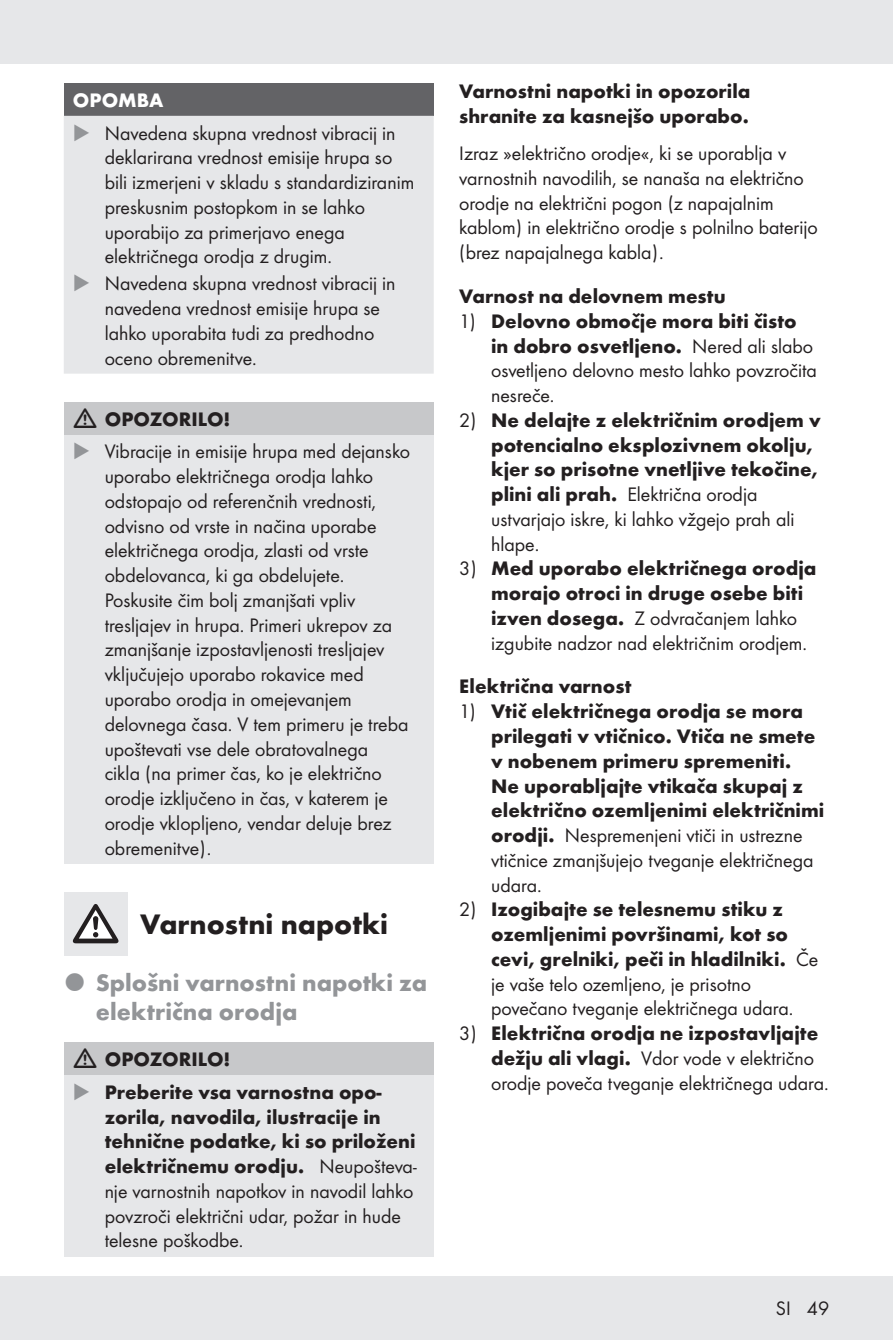
<style>
.page{position:relative;width:893px;height:1340px;background:#fff}
.page>*{position:absolute;margin:0;border:0;box-sizing:border-box;transform-origin:0 0}
.t1{font:700 29.25px "Futura";color:#231f20}
.t2{font:700 24.75px/29.2px "Futura";color:#939598}
.t3{font:20.25px/24.8px "Futura Boo";color:#231f20}
.t4{font:700 20.25px/24.8px "Futura";color:#231f20}
.t5{font:700 20.25px "Futura";color:#fff}
.s1{color:#939598}
.s2{font-family:"Futura Boo";font-weight:400}
.s3{font-family:"Futura";font-weight:700}
</style>
<div class="page">
<div style="left:0;top:1276px;width:893px;height:63px;background:#e6e7e9"></div>
<div style="left:0;top:0;width:893px;height:64px;background:#e6e7e9"></div>
<div style="left:64px;top:83px;width:370px;height:33px;background:#636366"></div>
<div style="left:64px;top:116px;width:370px;height:257px;background:#e6e7e9"></div>
<div style="left:64px;top:402px;width:370px;height:32px;background:#c7c8ca"></div>
<div style="left:64px;top:434px;width:370px;height:429px;background:#e6e7e9"></div>
<div style="left:64px;top:891px;width:64px;height:64px;background:#e6e7e9"></div>
<svg style="left:73px;top:904px;width:45px;height:39px"></svg>
<div style="left:64px;top:1042px;width:370px;height:33px;background:#c7c8ca"></div>
<div style="left:64px;top:1075px;width:370px;height:181px;background:#e6e7e9"></div>
<p class="t5" style="left:73px;top:85px;width:92px">OPOMBA</p>
<p class="t3" style="left:105px;top:119px;width:311px;text-indent:-32px"><span class="s1">◆</span> Navedena skupna vrednost vibracij in deklarirana vrednost emisije hrupa so bili izmerjeni v skladu s standardiziranim preskusnim postopkom in se lahko uporabijo za primerjavo enega električnega orodja z drugim.</p>
<p class="t3" style="left:105px;top:270px;width:292px;text-indent:-32px"><span class="s1">◆</span> Navedena skupna vrednost vibracij in navedena vrednost emisije hrupa se lahko uporabita tudi za predhodno oceno obremenitve.</p>
<p class="t4" style="left:105px;top:405px;width:127px">OPOZORILO!</p>
<p class="t3" style="left:105px;top:438px;width:307px;text-indent:-32px"><span class="s1">◆</span> Vibracije in emisije hrupa med dejansko uporabo električnega orodja lahko odstopajo od referenčnih vrednosti, odvisno od vrste in načina uporabe električnega orodja, zlasti od vrste obdelovanca, ki ga obdelujete.<br>Poskusite čim bolj zmanjšati vpliv tresljajev in hrupa. Primeri ukrepov za zmanjšanje izpostavljenosti tresljajev vključujejo uporabo rokavice med uporabo orodja in omejevanjem delovnega časa. V tem primeru je treba upoštevati vse dele obratovalnega<br>cikla (na primer čas, ko je električno orodje izključeno in čas, v katerem je orodje vklopljeno, vendar deluje brez obremenitve).</p>
<h1 class="t1" style="left:140px;top:903px;width:249px">Varnostni napotki</h1>
<p class="t2" style="left:96px;top:966px;width:333px">Splošni varnostni napotki za električna orodja</p>
<p class="t4" style="left:105px;top:1045px;width:127px">OPOZORILO!</p>
<p class="t4" style="left:105px;top:1078px;width:314px;text-indent:-32px"><span class="s1">◆</span> Preberite vsa varnostna opo&shy;zorila, navodila, ilustracije in tehnične podatke, ki so priloženi električnemu orodju. <span class="s2">Neupošteva-</span></p>
<p class="t3" style="left:105px;top:1177px;width:310px">nje varnostnih napotkov in navodil lahko povzroči električni udar, požar in hude telesne poškodbe.</p>
<p class="t4" style="left:459px;top:77px;width:293px">Varnostni napotki in opozorila shranite za kasnejšo uporabo.</p>
<p class="t3" style="left:459px;top:140px;width:360px">Izraz »električno orodje«, ki se uporablja v varnostnih navodilih, se nanaša na električno orodje na električni pogon (z napajalnim kablom) in električno orodje s polnilno baterijo (brez napajalnega kabla).</p>
<p class="t4" style="left:459px;top:282px;width:268px">Varnost na delovnem mestu</p>
<p class="t4" style="left:491px;top:307px;width:324px;text-indent:-32px"><span class="s2">1)</span> Delovno območje mora biti čisto in dobro osvetljeno. <span class="s2">Nered ali slabo</span></p>
<p class="t3" style="left:491px;top:357px;width:327px">osvetljeno delovno mesto lahko povzročita nesreče.</p>
<p class="t4" style="left:491px;top:406px;width:331px;text-indent:-32px"><span class="s2">2)</span> Ne delajte z električnim orodjem v potencialno eksplozivnem okolju, kjer so prisotne vnetljive tekočine,</p>
<p class="t3" style="left:491px;top:481px;width:305px"><span class="s3">plini ali prah.</span> Električna orodja ustvarjajo iskre, ki lahko vžgejo prah ali hlape.</p>
<p class="t4" style="left:491px;top:554px;width:327px;text-indent:-32px"><span class="s2">3)</span> Med uporabo električnega orodja morajo otroci in druge osebe biti</p>
<p class="t3" style="left:491px;top:604px;width:317px"><span class="s3">izven dosega.</span> Z odvračanjem lahko izgubite nadzor nad električnim orodjem.</p>
<p class="t4" style="left:459px;top:672px;width:174px">Električna varnost</p>
<p class="t4" style="left:491px;top:697px;width:335px;text-indent:-32px"><span class="s2">1)</span> Vtič električnega orodja se mora prilegati v vtičnico. Vtiča ne smete v nobenem primeru spremeniti.<br>Ne uporabljajte vtikača skupaj z električno ozemljenimi električnimi</p>
<p class="t3" style="left:491px;top:821px;width:324px"><span class="s3">orodji.</span> Nespremenjeni vtiči in ustrezne vtičnice zmanjšujejo tveganje električnega udara.</p>
<p class="t4" style="left:491px;top:895px;width:329px;text-indent:-32px"><span class="s2">2)</span> Izogibajte se telesnemu stiku z ozemljenimi površinami, kot so cevi, grelniki, peči in hladilniki. <span class="s2">Če</span></p>
<p class="t3" style="left:491px;top:970px;width:304px">je vaše telo ozemljeno, je prisotno povečano tveganje električnega udara.</p>
<p class="t4" style="left:459px;top:1019px;width:360px"><span class="s2">3)</span> Električna orodja ne izpostavljajte</p>
<p class="t3" style="left:491px;top:1044px;width:339px"><span class="s3">dežju ali vlagi.</span> Vdor vode v električno orodje poveča tveganje električnega udara.</p>
<p class="t3" style="left:776px;top:1295px;width:16px">SI</p>
<p class="t3" style="left:807px;top:1295px;width:24px">49</p>
</div>
